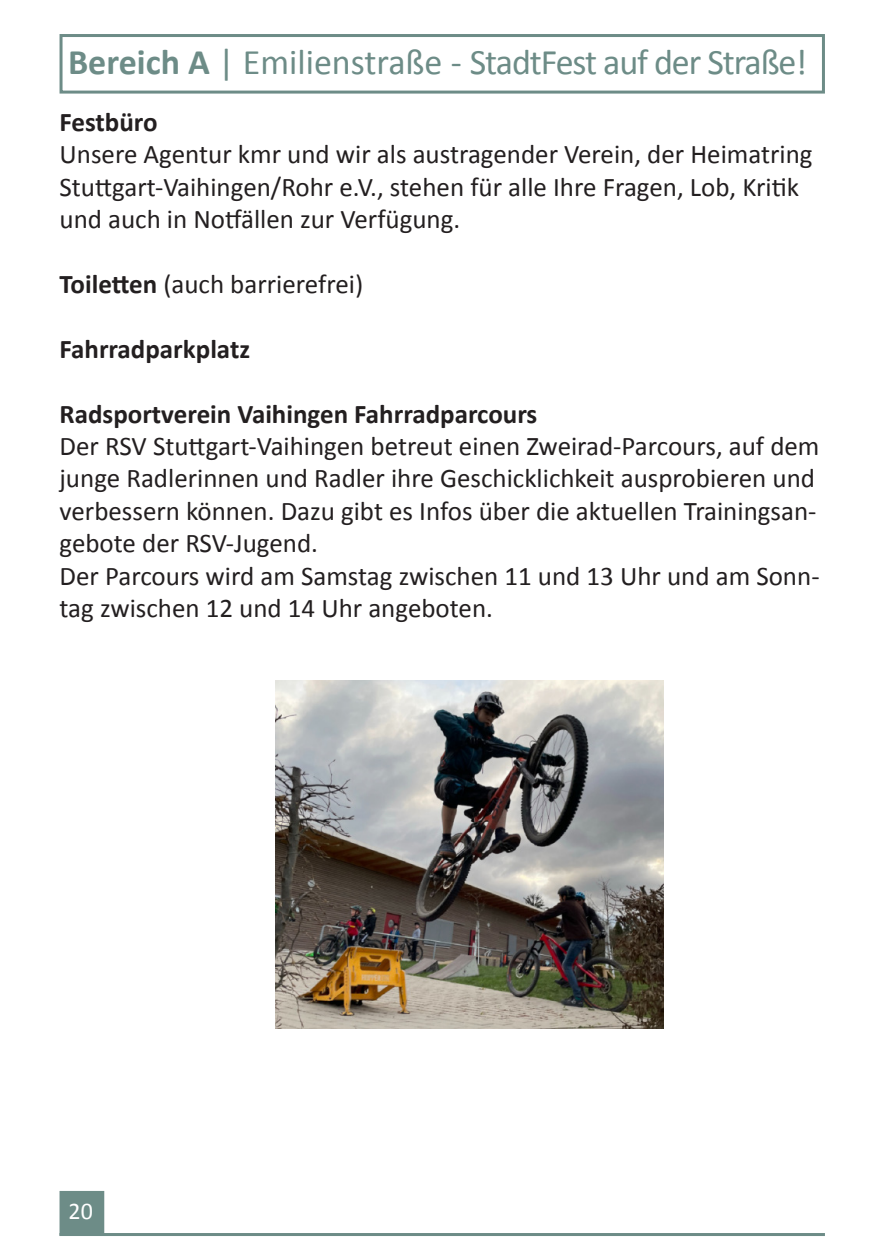
<style>
.page{position:relative;width:893px;height:1259px;background:#fff}
.page>*{position:absolute;margin:0;border:0;box-sizing:border-box;transform-origin:0 0}
.t1{font:36px "Calibri";letter-spacing:-.03em;color:#6d8c87}
.t2{font:27px/32.4px "Calibri";color:#231f20}
.t3{font:700 27px "Calibri";color:#231f20}
.t4{font:24px "Calibri";color:#fff}
.s1{font-weight:700}
</style>
<div class="page">
<div style="left:60px;top:34px;width:765px;height:60px;border:3px solid #6d8c87"></div>
<hr style="left:60px;top:1233px;width:765px;height:3px;background:#6d8c87">
<div style="left:60px;top:1191px;width:44px;height:44px;background:#6d8c87"></div>
<img style="left:275px;top:680px;width:388px;height:349px">
<p class="t1" style="left:68px;top:37px;width:741px"><span class="s1">Bereich A</span> | Emilienstraße - StadtFest auf der Straße!</p>
<p class="t3" style="left:60px;top:103px;width:100px">Festbüro</p>
<p class="t2" style="left:60px;top:137px;width:755px">Unsere Agentur kmr und wir als austragender Verein, der Heimatring<br>Stuttgart-Vaihingen/Rohr e.V., stehen für alle Ihre Fragen, Lob, Kritik und auch in Notfällen zur Verfügung.</p>
<p class="t2" style="left:60px;top:267px;width:305px"><span class="s1">Toiletten</span> (auch barrierefrei)</p>
<p class="t3" style="left:60px;top:330px;width:192px">Fahrradparkplatz</p>
<p class="t3" style="left:60px;top:394px;width:479px">Radsportverein Vaihingen Fahrradparcours</p>
<p class="t2" style="left:60px;top:429px;width:762px">Der RSV Stuttgart-Vaihingen betreut einen Zweirad-Parcours, auf dem junge Radlerinnen und Radler ihre Geschicklichkeit ausprobieren und verbessern können. Dazu gibt es Infos über die aktuellen Trainingsan&shy;gebote der RSV-Jugend.<br>Der Parcours wird am Samstag zwischen 11 und 13 Uhr und am Sonn&shy;tag zwischen 12 und 14 Uhr angeboten.</p>
<p class="t4" style="left:69px;top:1194px;width:26px">20</p>
</div>
